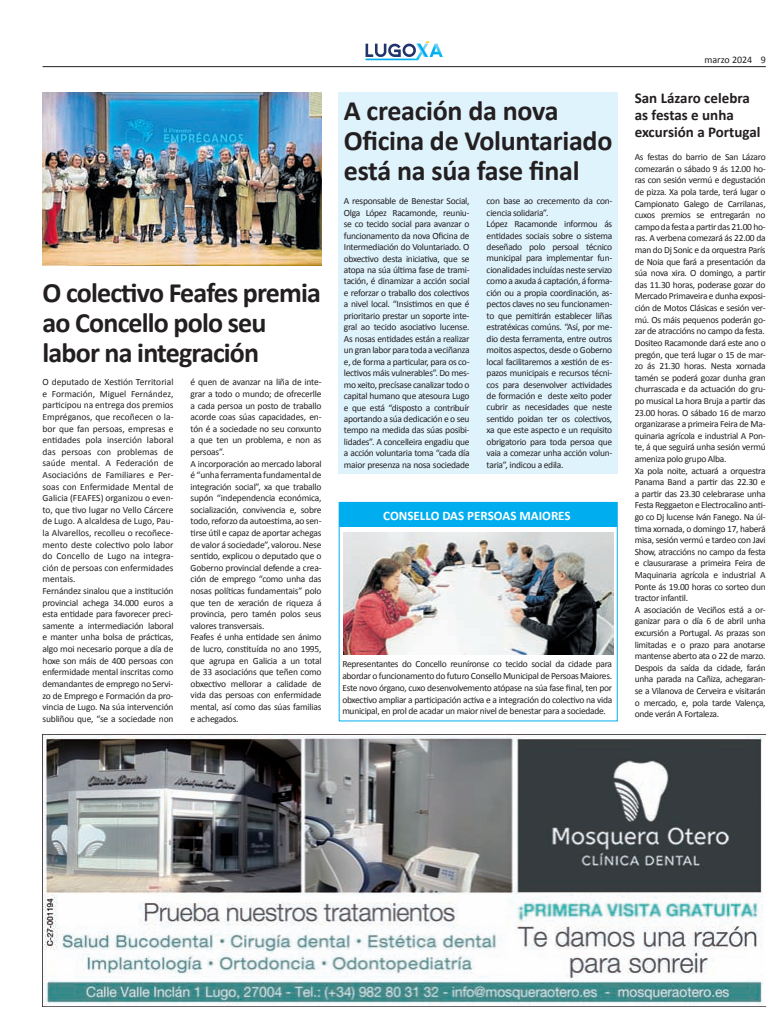
<style>
.page{position:relative;width:780px;height:1035px;background:#fff}
.page>*{position:absolute;margin:0;border:0;box-sizing:border-box;transform-origin:0 0}
.t1{font:700 28px/30px "Calibri";letter-spacing:-.03em;color:#231f20}
.t2{font:700 28px/30px "Calibri";letter-spacing:-.01em;color:#231f20}
.t3{font:700 15px/17px "Calibri";color:#231f20}
.t4{font:700 13px "Calibri";color:#fff}
.t5{font:10px "Calibri";color:#231f20}
.t6{font:9.5px/11.6px "Calibri";letter-spacing:-.03em;color:#231f20}
.t7{font:9.5px/11.6px "Calibri";letter-spacing:-.01em;color:#231f20}
</style>
<div class="page">
<svg style="left:365px;top:41px;width:78px;height:19px"></svg>
<hr style="left:43px;top:66px;width:722px;height:1px;background:#231f20">
<div style="left:338px;top:92px;width:279px;height:381px;background:#dff3fc"></div>
<img style="left:43px;top:92px;width:278px;height:173px">
<svg style="left:338px;top:501px;width:280px;height:221px"></svg>
<div style="left:340px;top:502px;width:276px;height:25px;background:#00aeef"></div>
<img style="left:343px;top:533px;width:270px;height:121px">
<img style="left:43px;top:734px;width:722px;height:272px">
<h1 class="t1" style="left:43px;top:276px;width:280px">O colectivo Feafes premia ao Concello polo seu labor na integración</h1>
<p class="t7" style="left:43px;top:376px;width:132px">O deputado de Xestión Territorial e Formación, Miguel Fernández, participou na entrega dos premios<br>Empréganos, que recoñecen o la&shy;bor que fan persoas, empresas e entidades pola inserción laboral das persoas con problemas de saúde mental. A Federación de<br>Asociacións de Familiares e Per&shy;soas con Enfermidade Mental de<br>Galicia (FEAFES) organizou o even&shy;to, que tivo lugar no Vello Cárcere de Lugo. A alcaldesa de Lugo, Pau&shy;la Alvarellos, recolleu o recoñece&shy;mento deste colectivo polo labor do Concello de Lugo na integra&shy;ción de persoas con enfermidades mentais.<br>Fernández sinalou que a institución provincial achega 34.000 euros a esta entidade para favorecer preci&shy;samente a intermediación laboral e manter unha bolsa de prácticas, algo moi necesario porque a día de hoxe son máis de 400 persoas con enfermidade mental inscritas como demandantes de emprego no Servi&shy;zo de Emprego e Formación da pro&shy;vincia de Lugo. Na súa intervención subliñou que, “se a sociedade non</p>
<p class="t6" style="left:190px;top:376px;width:132px">é quen de avanzar na liña de inte&shy;grar a todo o mundo; de ofrecerlle a cada persoa un posto de traballo acorde coas súas capacidades, en&shy;tón é a sociedade no seu conxunto a que ten un problema, e non as persoas”.<br>A incorporación ao mercado laboral é “unha ferramenta fundamental de integración social”, xa que traballo supón “independencia económica, socialización, convivencia e, sobre todo, reforzo da autoestima, ao sen&shy;tirse útil e capaz de aportar achegas de valor á sociedade”, valorou. Nese sentido, explicou o deputado que o<br>Goberno provincial defende a crea&shy;ción de emprego “como unha das nosas políticas fundamentais” polo que ten de xeración de riqueza á provincia, pero tamén polos seus valores transversais.<br>Feafes é unha entidade sen ánimo de lucro, constituída no ano 1995, que agrupa en Galicia a un total de 33 asociacións que teñen como obxectivo mellorar a calidade de vida das persoas con enfermidade mental, así como das súas familias e achegados.</p>
<h1 class="t2" style="left:344px;top:94px;width:270px">A creación da nova<br>Oficina de Voluntariado está na súa fase final</h1>
<p class="t6" style="left:344px;top:195px;width:127px;text-align:justify">A responsable de Benestar Social, Olga López Racamonde, reuniu&shy;se co tecido social para avanzar o funcionamento da nova Oficina de Intermediación do Voluntariado. O obxectivo desta iniciativa, que se atopa na súa última fase de trami&shy;tación, é dinamizar a acción social e reforzar o traballo dos colectivos a nivel local. “Insistimos en que é prioritario prestar un soporte inte&shy;gral ao tecido asociativo lucense.<br>As nosas entidades están a realizar un gran labor para toda a veciñanza e, de forma a particular, para os co&shy;lectivos máis vulnerables”. Do mes&shy;mo xeito, precísase canalizar todo o capital humano que atesoura Lugo e que está “disposto a contribuír aportando a súa dedicación e o seu tempo na medida das súas posibi&shy;lidades”. A concelleira engadiu que a acción voluntaria toma “cada día maior presenza na nosa sociedade</p>
<p class="t6" style="left:486px;top:195px;width:127px">con base ao crecemento da con&shy;ciencia solidaria”.<br>López Racamonde informou ás entidades sociais sobre o sistema deseñado polo persoal técnico municipal para implementar fun&shy;cionalidades incluídas neste servizo como a axuda á captación, á forma&shy;ción ou a propia coordinación, as&shy;pectos claves no seu funcionamen&shy;to que pemitirán establecer liñas estratéxicas comúns. “Así, por me&shy;dio desta ferramenta, entre outros moitos aspectos, desde o Goberno local facilitaremos a xestión de es&shy;pazos municipais e recursos técni&shy;cos para desenvolver actividades de formación e deste xeito poder cubrir as necesidades que neste sentido poidan ter os colectivos, xa que este aspecto e un requisito obrigatorio para toda persoa que vaia a comezar unha acción volun&shy;taria”, indicou a edila.</p>
<h3 class="t4" style="left:383px;top:507px;width:189px">CONSELLO DAS PERSOAS MAIORES</h3>
<p class="t6" style="left:342px;top:658px;width:271px;text-align:justify">Representantes do Concello reuníronse co tecido social da cidade para abordar o funcionamento do futuro Consello Municipal de Persoas Maiores.<br>Este novo órgano, cuxo desenvolvemento atópase na súa fase final, ten por obxectivo ampliar a participación activa e a integración do colectivo na vida municipal, en prol de acadar un maior nivel de benestar para a sociedade.</p>
<p class="t5" style="left:704px;top:54px;width:63px">marzo 2024 9</p>
<h2 class="t3" style="left:634px;top:89px;width:127px">San Lázaro celebra as festas e unha excursión a Portugal</h2>
<p class="t6" style="left:634px;top:151px;width:132px">As festas do barrio de San Lázaro comezarán o sábado 9 ás 12.00 ho&shy;ras con sesión vermú e degustación de pizza. Xa pola tarde, terá lugar o Campionato Galego de Carrilanas, cuxos premios se entregarán no campo da festa a partir das 21.00 ho&shy;ras. A verbena comezará ás 22.00 da man do Dj Sonic e da orquestra París de Noia que fará a presentación da súa nova xira. O domingo, a partir das 11.30 horas, poderase gozar do Mercado Primaveira e dunha exposi&shy;ción de Motos Clásicas e sesión ver&shy;mú. Os máis pequenos poderán go&shy;zar de atraccións no campo da festa.<br>Dositeo Racamonde dará este ano o pregón, que terá lugar o 15 de mar&shy;zo ás 21.30 horas. Nesta xornada tamén se poderá gozar dunha gran churrascada e da actuación do gru&shy;po musical La hora Bruja a partir das 23.00 horas. O sábado 16 de marzo organizarase a primeira Feira de Ma&shy;quinaria agrícola e industrial A Pon&shy;te, á que seguirá unha sesión vermú ameniza polo grupo Alba.<br>Xa pola noite, actuará a orquestra Panama Band a partir das 22.30 e a partir das 23.30 celebrarase unha Festa Reggaeton e Electrocalino anti&shy;go co Dj lucense Iván Fanego. Na úl&shy;tima xornada, o domingo 17, haberá misa, sesión vermú e tardeo con Javi Show, atraccións no campo da festa e clausurarase a primeira Feira de Maquinaria agrícola e industrial A Ponte ás 19.00 horas co sorteo dun tractor infantil.<br>A asociación de Veciños está a or&shy;ganizar para o día 6 de abril unha excursión a Portugal. As prazas son limitadas e o prazo para anotarse mantense aberto ata o 22 de marzo.<br>Despois da saída da cidade, farán unha parada na Cañiza, achegaran&shy;se a Vilanova de Cerveira e visitarán o mercado, e, pola tarde Valença, onde verán A Fortaleza.</p>
</div>
